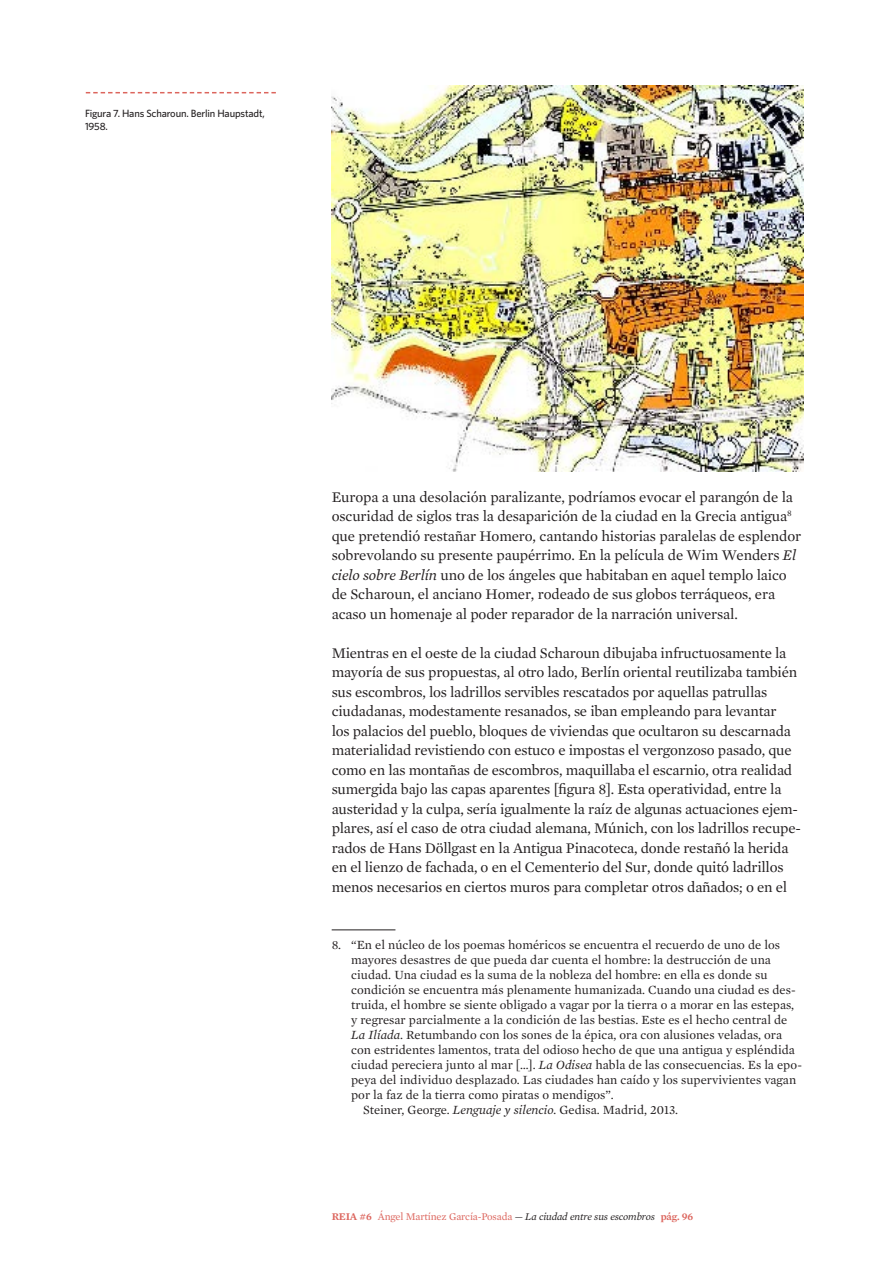
<style>
.page{position:relative;width:893px;height:1263px;background:#fff}
.page>*{position:absolute;margin:0;border:0;box-sizing:border-box;transform-origin:0 0}
._02_TEXTO_Cuerpo{font:15px/19.5px "Mercury Text G1";letter-spacing:-.015em;color:#231f20}
._02_TEXTO_Notas{font:12.75px/15px "Mercury Text G1";color:#231f20}
._02_TEXTO_Notas_2{font:12.75px "Mercury Text G1";color:#231f20}
.t1{font:10.5px "Mercury Text G1";letter-spacing:-.015em;color:#dc655d}
._02_TEXTO_Figuras{font:500 10.5px/13.5px "Whitney";letter-spacing:-.015em;color:#231f20}
.s1{font-style:italic}
.s2{font-weight:600}
.s3{color:#231f20}
.s4{font-style:italic;color:#231f20}
</style>
<div class="page">
<hr style="left:332px;top:930px;width:63px;height:1px;background:#231f20">
<img style="left:332px;top:86px;width:472px;height:385px">
<svg style="left:86px;top:92px;width:190px;height:1px"></svg>
<p class="_02_TEXTO_Figuras" style="left:85px;top:106px;width:181px">Figura 7. Hans Scharoun. Berlin Haupstadt,<br>1958.</p>
<p class="_02_TEXTO_Cuerpo" style="left:332px;top:487px;width:471px">Europa a una desolación paralizante, podríamos evocar el parangón de la oscuridad de siglos tras la desaparición de la ciudad en la Grecia antigua<sup>8 </sup>que pretendió restañar Homero, cantando historias paralelas de esplendor sobrevolando su presente paupérrimo. En la película de Wim Wenders <span class="s1">El cielo sobre Berlín</span> uno de los ángeles que habitaban en aquel templo laico de Scharoun, el anciano Homer, rodeado de sus globos terráqueos, era acaso un homenaje al poder reparador de la narración universal.</p>
<p class="_02_TEXTO_Cuerpo" style="left:332px;top:643px;width:471px">Mientras en el oeste de la ciudad Scharoun dibujaba infructuosamente la mayoría de sus propuestas, al otro lado, Berlín oriental reutilizaba también sus escombros, los ladrillos servibles rescatados por aquellas patrullas ciudadanas, modestamente resanados, se iban empleando para levantar<br>los palacios del pueblo, bloques de viviendas que ocultaron su descarnada materialidad revistiendo con estuco e impostas el vergonzoso pasado, que como en las montañas de escombros, maquillaba el escarnio, otra realidad sumergida bajo las capas aparentes [figura 8]. Esta operatividad, entre la austeridad y la culpa, sería igualmente la raíz de algunas actuaciones ejem&shy;plares, así el caso de otra ciudad alemana, Múnich, con los ladrillos recupe&shy;rados de Hans Döllgast en la Antigua Pinacoteca, donde restañó la herida en el lienzo de fachada, o en el Cementerio del Sur, donde quitó ladrillos menos necesarios en ciertos muros para completar otros dañados; o en el</p>
<p class="_02_TEXTO_Notas" style="left:351px;top:937px;width:452px;text-indent:-19px">8. “En el núcleo de los poemas homéricos se encuentra el recuerdo de uno de los mayores desastres de que pueda dar cuenta el hombre: la destrucción de una ciudad. Una ciudad es la suma de la nobleza del hombre: en ella es donde su condición se encuentra más plenamente humanizada. Cuando una ciudad es des&shy;truida, el hombre se siente obligado a vagar por la tierra o a morar en las estepas, y regresar parcialmente a la condición de las bestias. Este es el hecho central de <span class="s1">La Ilíada</span>. Retumbando con los sones de la épica, ora con alusiones veladas, ora con estridentes lamentos, trata del odioso hecho de que una antigua y espléndida ciudad pereciera junto al mar […]. <span class="s1">La Odisea</span> habla de las consecuencias. Es la epo&shy;peya del individuo desplazado. Las ciudades han caído y los supervivientes vagan por la faz de la tierra como piratas o mendigos”.</p>
<p class="_02_TEXTO_Notas_2" style="left:363px;top:1102px;width:316px">Steiner, George. <span class="s1">Lenguaje y silencio.</span> Gedisa. Madrid, 2013.</p>
<p class="t1" style="left:332px;top:1210px;width:363px"><span class="s2">REIA #6</span> Ángel Martínez García-Posada <span class="s3">—</span> <span class="s4">La ciudad entre sus escombros</span> <span class="s2">pág. 96</span></p>
</div>
